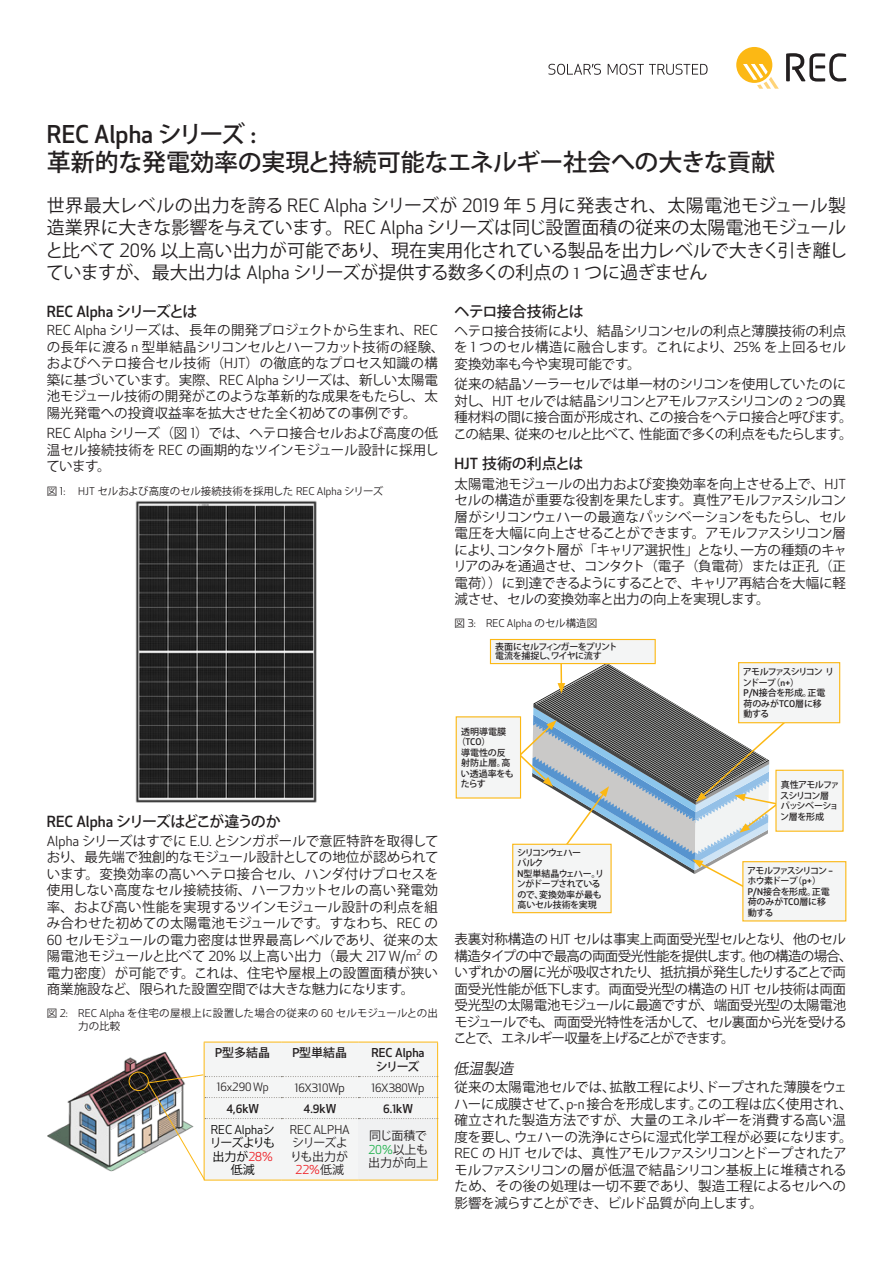
<style>
.page{position:relative;width:893px;height:1263px;background:#fff}
.page>*{position:absolute;margin:0;border:0;box-sizing:border-box;transform-origin:0 0}
.t1{font:500 24px "Koz Go Pro";letter-spacing:-.01em;color:#231f20}
.t2{font:500 24px "Apex New";color:#231f20}
.Introduction_Text{font:18px/22.5px "Koz Go Pro";letter-spacing:-.015em;color:#231f20;text-align:justify}
.Subtitle{font:500 15px "Koz Go Pro";letter-spacing:-.11em;color:#231f20}
.Subtitle-2{font:500 15px "Apex New";color:#231f20}
.Subtitle-3{font:500 15px "Koz Go Pro";letter-spacing:-.01em;color:#231f20}
.Subtitle-4{font:500 15px "Koz Go Pro";letter-spacing:-.045em;color:#231f20}
.Subtitle-5{font:italic 15px "Koz Go Pro";color:#231f20}
.Body_Text{font:13.5px/16.5px "Koz Go Pro";letter-spacing:-.02em;color:#231f20;text-align:justify}
.Body_Text-2{font:13.5px/16.5px "Koz Go Pro";color:#231f20}
.Introduction_Text-2{font:12px/13.5px "Koz Go Pro";letter-spacing:-.07em;color:#000;text-align:center}
.Introduction_Text-3{font:12px/13.5px "Koz Go Pro";letter-spacing:-.07em;color:#231f20;text-align:center}
.Introduction_Text-4{font:12px/13.5px "Koz Go Pro";letter-spacing:-.035em;color:#231f20;text-align:justify}
.Introduction_Text-5{font:500 12px/13.5px "Apex New";color:#231f20;text-align:center}
.Introduction_Text-6{font:500 12px "Koz Go Pro";color:#231f20}
.Introduction_Text-7{font:11.25px "Apex New";color:#231f20}
.Introduction_Text-8{font:500 11.25px "Apex New";color:#231f20}
.Caption_Text{font:10.5px/13.5px "Koz Go Pro";color:#231f20}
.Caption_Text-2{font:10.5px "Koz Go Pro";letter-spacing:-.02em;color:#231f20}
.Caption_Text-3{font:10.5px "Apex New";color:#231f20}
.Caption_Text-4{font:500 9px/10.5px "Koz Go Pro";letter-spacing:-.045em;color:#231f20}
.Caption_Text-5{font:500 9px/10.5px "Koz Go Pro";letter-spacing:-.02em;color:#231f20}
.Caption_Text-6{font:500 9px/10.5px "Koz Go Pro";letter-spacing:-.09em;color:#231f20}
.Caption_Text-7{font:500 9px/10.5px "Koz Go Pro";letter-spacing:-.005em;color:#231f20}
.Caption_Text-8{font:500 9px/10.5px "Koz Go Pro";letter-spacing:-.1em;color:#231f20}
.Caption_Text-9{font:500 9px/10.5px "Koz Go Pro";letter-spacing:-.095em;color:#231f20}
.Caption_Text-10{font:500 9px/10.5px "Koz Go Pro";letter-spacing:-.11em;color:#231f20}
.Body_Text-3{font:7.8px "Apex New";color:#231f20}
.s1{font-family:"Koz Go Pro"}
.s2{font-family:"Apex New"}
.s3{font-size:12px}
.s4{font-family:"Apex New";color:#ee1d23}
.s5{font-family:"Apex New";color:#1eb14b}
</style>
<div class="page">
<svg style="left:736px;top:47px;width:43px;height:42px"></svg>
<svg style="left:786px;top:53px;width:60px;height:29px"></svg>
<svg style="left:548px;top:64px;width:53px;height:11px"></svg>
<svg style="left:608px;top:64px;width:100px;height:11px"></svg>
<svg style="left:514px;top:664px;width:282px;height:223px"></svg>
<div style="left:490px;top:639px;width:165px;height:24px;background:#f4f5f5"></div>
<div style="left:490px;top:639px;width:166px;height:25px;border:1px solid #fcb814"></div>
<div style="left:456px;top:717px;width:64px;height:81px;background:#f4f5f5"></div>
<div style="left:456px;top:716px;width:65px;height:82px;border:1px solid #fcb814"></div>
<div style="left:513px;top:844px;width:98px;height:69px;background:#f4f5f5"></div>
<div style="left:512px;top:844px;width:100px;height:69px;border:1px solid #fcb814"></div>
<div style="left:739px;top:663px;width:101px;height:60px;background:#f4f5f5"></div>
<div style="left:738px;top:662px;width:102px;height:61px;border:1px solid #fcb814"></div>
<div style="left:743px;top:862px;width:103px;height:59px;background:#f4f5f5"></div>
<div style="left:742px;top:861px;width:104px;height:60px;border:1px solid #fcb814"></div>
<div style="left:776px;top:770px;width:67px;height:61px;background:#f4f5f5"></div>
<div style="left:775px;top:770px;width:69px;height:62px;border:1px solid #fcb814"></div>
<img style="left:135px;top:500px;width:182px;height:303px">
<img style="left:47px;top:1057px;width:100px;height:114px">
<svg style="left:147px;top:1042px;width:291px;height:139px"></svg>
<div style="left:129px;top:1072px;width:20px;height:19px;border:1px solid #fcb814;border-radius:50%"></div>
<p class="t2" style="left:47px;top:118px;width:211px">REC Alpha <span class="s1">シリーズ</span> :</p>
<p class="t1" style="left:47px;top:147px;width:730px">革新的な発電効率の実現と持続可能なエネルギー社会への大きな貢献</p>
<p class="Introduction_Text" style="left:45px;top:195px;width:803px">世界最大レベルの出力を誇る <span class="s2">REC Alpha</span> シリーズが <span class="s2">2019</span> 年 <span class="s2">5</span> 月に発表され、太陽電池モジュール製造業界に大きな影響を与えています。<span class="s2">REC Alpha</span> シリーズは同じ設置面積の従来の太陽電池モジュールと比べて <span class="s2">20%</span> 以上高い出力が可能であり、現在実用化されている製品を出力レベルで大きく引き離していますが、最大出力は <span class="s2">Alpha</span> シリーズが提供する数多くの利点の <span class="s2">1</span> つに過ぎません</p>
<p class="Subtitle-2" style="left:47px;top:301px;width:152px">REC Alpha <span class="s1">シリーズとは</span></p>
<p class="Body_Text-2" style="left:47px;top:322px;width:399px"><span class="s2">REC Alpha</span> シリーズは、長年の開発プロジェクトから生まれ、<span class="s2">REC</span>の長年に渡る <span class="s2">n</span> 型単結晶シリコンセルとハーフカット技術の経験、およびヘテロ接合セル技術（<span class="s2">HJT</span>）の徹底的なプロセス知識の構築に基づいています。実際、<span class="s2">REC Alpha</span> シリーズは、新しい太陽電池モジュール技術の開発がこのような革新的な成果をもたらし、太陽光発電への投資収益率を拡大させた全く初めての事例です。</p>
<p class="Body_Text" style="left:46px;top:426px;width:394px"><span class="s2">REC Alpha</span> シリーズ（図 <span class="s2">1</span>）では、ヘテロ接合セルおよび高度の低温セル接続技術を <span class="s2">REC</span> の画期的なツインモジュール設計に採用しています。</p>
<p class="Caption_Text-2" style="left:47px;top:485px;width:338px">図 <span class="s2">1: HJT</span> セルおよび高度のセル接続技術を採用した <span class="s2">REC Alpha</span> シリーズ</p>
<p class="Subtitle" style="left:47px;top:812px;width:236px"><span class="s2">REC Alpha</span> シリーズはどこが違うのか</p>
<p class="Body_Text" style="left:47px;top:833px;width:393px"><span class="s2">Alpha</span> シリーズはすでに <span class="s2">E.U.</span> とシンガポールで意匠特許を取得しており、最先端で独創的なモジュール設計としての地位が認められています。変換効率の高いヘテロ接合セル、ハンダ付けプロセスを使用しない高度なセル接続技術、ハーフカットセルの高い発電効率、および高い性能を実現するツインモジュール設計の利点を組み合わせた初めての太陽電池モジュールです。すなわち、<span class="s2">REC</span> の<span class="s2">60</span> セルモジュールの電力密度は世界最高レベルであり、従来の太陽電池モジュールと比べて <span class="s2">20%</span> 以上高い出力（最大 <span class="s2">217 W/m</span></p>
<p class="Body_Text-3" style="left:417px;top:947px;width:6px">2</p>
<p class="Body_Text" style="left:47px;top:948px;width:393px;text-indent:378px">の電力密度）が可能です。これは、住宅や屋根上の設置面積が狭い商業施設など、限られた設置空間では大きな魅力になります。</p>
<p class="Caption_Text" style="left:78px;top:1006px;width:361px;text-indent:-31px">図 <span class="s2">2: REC Alpha</span> を住宅の屋根上に設置した場合の従来の <span class="s2">60</span> セルモジュールとの出力の比較</p>
<p class="Introduction_Text-6" style="left:215px;top:1045px;width:56px"><span class="s2">P</span>型多結晶</p>
<p class="Introduction_Text-6" style="left:292px;top:1045px;width:56px"><span class="s2">P</span>型単結晶</p>
<p class="Introduction_Text-5" style="left:371px;top:1046px;width:55px">REC Alpha<span class="s1">シリーズ</span></p>
<p class="Introduction_Text-7" style="left:217px;top:1080px;width:54px">16x290 Wp</p>
<p class="Introduction_Text-7" style="left:295px;top:1080px;width:52px">16X310<span class="s3">Wp</span></p>
<p class="Introduction_Text-7" style="left:371px;top:1080px;width:54px">16X380<span class="s3">Wp</span></p>
<p class="Introduction_Text-8" style="left:226px;top:1101px;width:34px">4,6<span class="s3">kW</span></p>
<p class="Introduction_Text-8" style="left:304px;top:1101px;width:34px">4.9<span class="s3">kW</span></p>
<p class="Introduction_Text-8" style="left:383px;top:1101px;width:31px">6.1<span class="s3">kW</span></p>
<p class="Introduction_Text-2" style="left:210px;top:1123px;width:67px"><span class="s2">REC Alpha</span>シリーズよりも出力が<span class="s4">28%</span>低減</p>
<p class="Introduction_Text-3" style="left:290px;top:1123px;width:62px"><span class="s2">REC ALPHA</span>シリーズよりも出力が<br><span class="s4">22%</span>低減</p>
<p class="Introduction_Text-4" style="left:368px;top:1129px;width:62px">同じ面積で<span class="s5">20%</span>以上も出力が向上</p>
<p class="Subtitle-4" style="left:454px;top:302px;width:131px">ヘテロ接合技術とは</p>
<p class="Body_Text" style="left:454px;top:323px;width:393px">ヘテロ接合技術により、結晶シリコンセルの利点と薄膜技術の利点を <span class="s2">1</span> つのセル構造に融合します。これにより、<span class="s2">25%</span> を上回るセル変換効率も今や実現可能です。</p>
<p class="Body_Text" style="left:454px;top:376px;width:400px;text-align:left">従来の結晶ソーラーセルでは単一材のシリコンを使用していたのに対し、<span class="s2">HJT</span> セルでは結晶シリコンとアモルファスシリコンの <span class="s2">2</span> つの異種材料の間に接合面が形成され、この接合をヘテロ接合と呼びます。この結果、従来のセルと比べて、性能面で多くの利点をもたらします。</p>
<p class="Subtitle-3" style="left:455px;top:454px;width:130px"><span class="s2">HJT</span> 技術の利点とは</p>
<p class="Body_Text" style="left:453px;top:476px;width:395px">太陽電池モジュールの出力および変換効率を向上させる上で、<span class="s2">HJT</span>セルの構造が重要な役割を果たします。真性アモルファスシルコン層がシリコンウェハーの最適なパッシベーションをもたらし、セル電圧を大幅に向上させることができます。アモルファスシリコン層により、コンタクト層が「キャリア選択性」となり、一方の種類のキャリアのみを通過させ、コンタクト（電子（負電荷）または正孔（正電荷））に到達できるようにすることで、キャリア再結合を大幅に軽減させ、セルの変換効率と出力の向上を実現します。</p>
<p class="Caption_Text-3" style="left:455px;top:616px;width:144px"><span class="s1">図</span> 3: REC Alpha <span class="s1">のセル構造図</span></p>
<p class="Caption_Text-6" style="left:495px;top:642px;width:124px">表面にセルフィンガーをプリント</p>
<p class="Caption_Text-4" style="left:495px;top:651px;width:108px">電流を捕捉し、ワイヤに流す</p>
<p class="Caption_Text-4" style="left:457px;top:726px;width:51px;text-indent:4px">透明導電膜（<span class="s2">TCO</span>）</p>
<p class="Caption_Text-7" style="left:461px;top:747px;width:54px">導電性の反射防止層。高い透過率をもたらす</p>
<p class="Caption_Text-10" style="left:517px;top:847px;width:66px">シリコンウェハーバルク</p>
<p class="Caption_Text-4" style="left:517px;top:868px;width:89px"><span class="s2">N</span>型単結晶ウェハー。リンがドープされているので、変換効率が最も高いセル技術を実現</p>
<p class="Caption_Text-8" style="left:743px;top:667px;width:93px">アモルファスシリコン リンドープ（<span class="s2">n+</span>）</p>
<p class="Caption_Text-5" style="left:743px;top:688px;width:84px"><span class="s2">P/N</span>接合を形成。正電荷のみが<span class="s2">TCO</span>層に移動する</p>
<p class="Caption_Text-9" style="left:780px;top:780px;width:61px">真性アモルファスシリコン層</p>
<p class="Caption_Text-4" style="left:780px;top:801px;width:60px">パッシベーション層を形成</p>
<p class="Caption_Text-6" style="left:747px;top:865px;width:87px">アモルファスシリコン <span class="s2">–</span>ホウ素ドープ（<span class="s2">p+</span>）</p>
<p class="Caption_Text-5" style="left:748px;top:886px;width:84px"><span class="s2">P/N</span>接合を形成。正電荷のみが<span class="s2">TCO</span>層に移動する</p>
<p class="Body_Text" style="left:454px;top:931px;width:400px;text-align:left">表裏対称構造の <span class="s2">HJT</span> セルは事実上両面受光型セルとなり、他のセル構造タイプの中で最高の両面受光性能を提供します。他の構造の場合、いずれかの層に光が吸収されたり、抵抗損が発生したりすることで両面受光性能が低下します。両面受光型の構造の <span class="s2">HJT</span> セル技術は両面受光型の太陽電池モジュールに最適ですが、端面受光型の太陽電池モジュールでも、両面受光特性を活かして、セル裏面から光を受けることで、エネルギー収量を上げることができます。</p>
<p class="Subtitle-5" style="left:454px;top:1058px;width:65px">低温製造</p>
<p class="Body_Text" style="left:454px;top:1079px;width:400px;text-align:left">従来の太陽電池セルでは、拡散工程により、ドープされた薄膜をウェハーに成膜させて、<span class="s2">p-n</span> 接合を形成します。この工程は広く使用され、確立された製造方法ですが、大量のエネルギーを消費する高い温度を要し、ウェハーの洗浄にさらに湿式化学工程が必要になります。<span class="s2">REC</span> の <span class="s2">HJT</span> セルでは、真性アモルファスシリコンとドープされたアモルファスシリコンの層が低温で結晶シリコン基板上に堆積されるため、その後の処理は一切不要であり、製造工程によるセルへの影響を減らすことができ、ビルド品質が向上します。</p>
</div>
